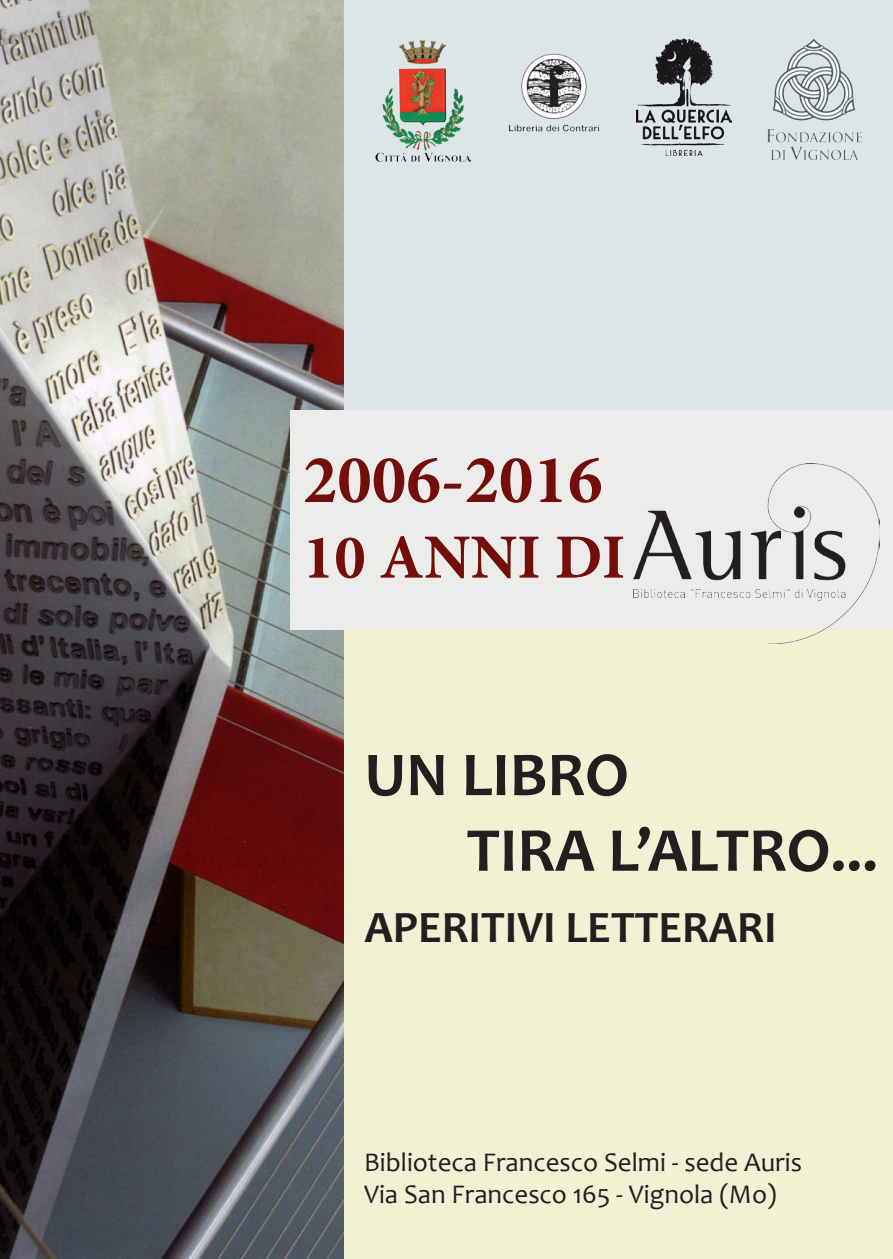
<style>
.page{position:relative;width:893px;height:1259px;background:#fff}
.page>*{position:absolute;margin:0;border:0;box-sizing:border-box;transform-origin:0 0}
.t1{font:700 69px "Minion Pro";color:#740e0a}
.t2{font:700 63px "Candara";color:#231f20}
.t3{font:700 63px "Minion Pro";color:#740e0a}
.t4{font:700 45px "Candara";color:#231f20}
.t5{font:27px "Candara";color:#231f20}
</style>
<div class="page">
<img style="left:0;top:0;width:344px;height:1259px">
<div style="left:344px;top:0;width:549px;height:410px;background:#dde6e7"></div>
<div style="left:344px;top:629px;width:549px;height:630px;background:#f1f2d4"></div>
<div style="left:290px;top:410px;width:603px;height:219px;background:#ececea"></div>
<img style="left:633px;top:463px;width:246px;height:181px">
<img style="left:376px;top:39px;width:95px;height:123px">
<img style="left:509px;top:53px;width:91px;height:79px">
<img style="left:636px;top:38px;width:96px;height:117px">
<img style="left:767px;top:38px;width:95px;height:121px">
<p class="t1" style="left:303px;top:431px;width:301px">2006-2016</p>
<p class="t3" style="left:303px;top:513px;width:324px">10 ANNI DI</p>
<p class="t2" style="left:365px;top:736px;width:266px">UN LIBRO</p>
<p class="t2" style="left:467px;top:812px;width:413px">TIRA L’ALTRO...</p>
<p class="t4" style="left:365px;top:900px;width:413px">APERITIVI LETTERARI</p>
<p class="t5" style="left:364px;top:1146px;width:439px">Biblioteca Francesco Selmi - sede Auris</p>
<p class="t5" style="left:364px;top:1178px;width:414px">Via San Francesco 165 - Vignola (Mo)</p>
</div>
